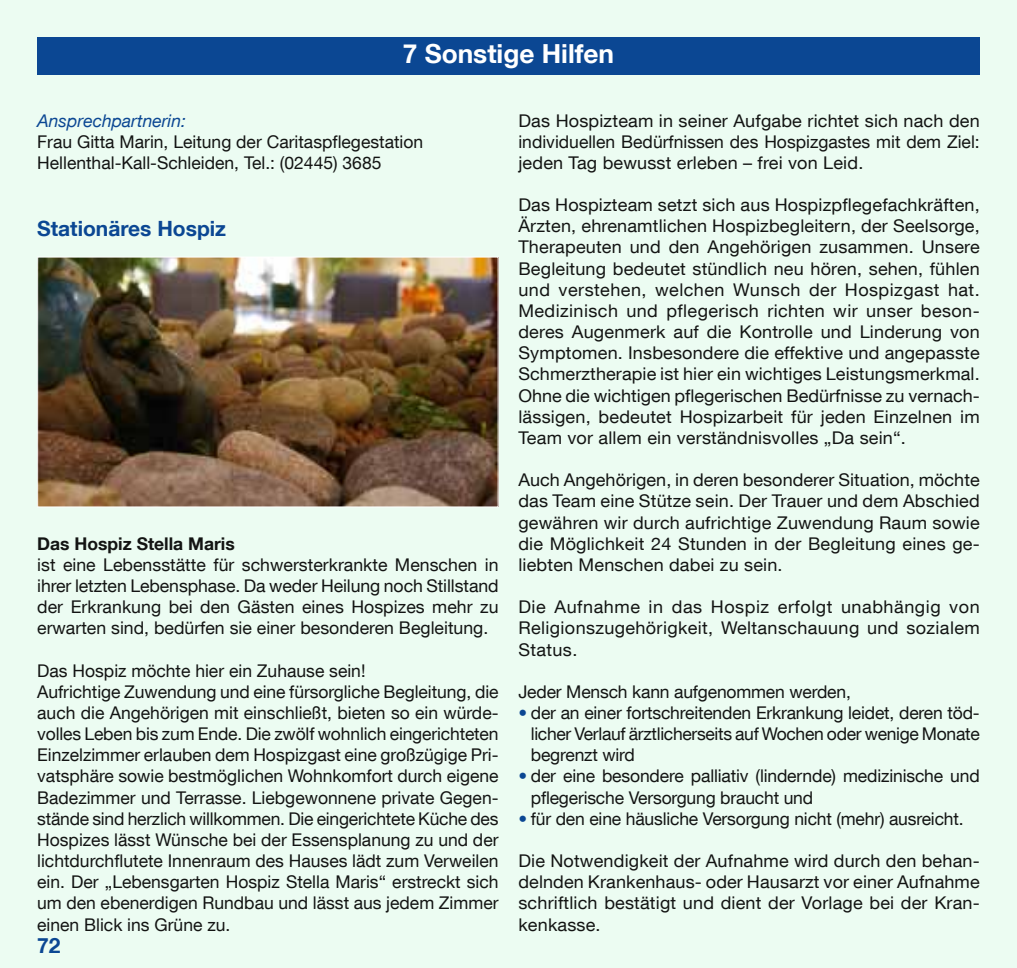
<style>
.page{position:relative;width:1017px;height:968px;background:#fff}
.page>*{position:absolute;margin:0;border:0;box-sizing:border-box;transform-origin:0 0}
.t1{font:700 26.25px "Helvetica Neue LT Com";color:#fff}
.t2{font:700 21px "Helvetica Neue LT Com";color:#0b4793}
.t3{font:17.5px/21.2px "Helvetica Neue LT Com";color:#131413;text-align:justify}
.t4{font:700 17.5px "Helvetica Neue LT Com";color:#131413}
.t5{font:italic 17.5px "Helvetica Neue LT Com";color:#0b4793}
.s1{font-family:"Helvetica Neue";color:#0b4793}
</style>
<div class="page">
<div style="left:0;top:0;width:1017px;height:967px;background:#ecfcf2"></div>
<div style="left:37px;top:37px;width:943px;height:37px;background:#0b4793"></div>
<img style="left:39px;top:258px;width:458px;height:247px">
<div style="left:37px;top:256px;width:462px;height:251px;border:1px solid #fff"></div>
<h1 class="t1" style="left:403px;top:45px;width:213px">7 Sonstige Hilfen</h1>
<p class="t5" style="left:37px;top:114px;width:150px">Ansprechpartnerin:</p>
<p class="t3" style="left:37px;top:133px;width:388px">Frau Gitta Marin, Leitung der Caritaspflegestation<br>Hellenthal-Kall-Schleiden, Tel.: (02445) 3685</p>
<p class="t2" style="left:37px;top:221px;width:190px">Stationäres Hospiz</p>
<p class="t4" style="left:37px;top:537px;width:199px">Das Hospiz Stella Maris</p>
<p class="t3" style="left:37px;top:556px;width:463px">ist eine Lebensstätte für schwersterkrankte Menschen in ihrer letzten Lebensphase. Da weder Heilung noch Stillstand der Erkrankung bei den Gästen eines Hospizes mehr zu erwarten sind, bedürfen sie einer besonderen Begleitung.</p>
<p class="t3" style="left:37px;top:662px;width:463px;text-align:left">Das Hospiz möchte hier ein Zuhause sein!<br>Aufrichtige Zuwendung und eine fürsorgliche Begleitung, die auch die Angehörigen mit einschließt, bieten so ein würde&shy;volles Leben bis zum Ende. Die zwölf wohnlich eingerichteten Einzelzimmer erlauben dem Hospizgast eine großzügige Pri&shy;vatsphäre sowie bestmöglichen Wohnkomfort durch eigene Badezimmer und Terrasse. Liebgewonnene private Gegen&shy;stände sind herzlich willkommen. Die eingerichtete Küche des Hospizes lässt Wünsche bei der Essensplanung zu und der lichtdurchflutete Innenraum des Hauses lädt zum Verweilen ein. Der „Lebensgarten Hospiz Stella Maris“ erstreckt sich um den ebenerdigen Rundbau und lässt aus jedem Zimmer einen Blick ins Grüne zu.</p>
<p class="t2" style="left:37px;top:938px;width:25px">72</p>
<p class="t3" style="left:518px;top:112px;width:463px">Das Hospizteam in seiner Aufgabe richtet sich nach den individuellen Bedürfnissen des Hospizgastes mit dem Ziel: jeden Tag bewusst erleben – frei von Leid.</p>
<p class="t3" style="left:518px;top:197px;width:463px">Das Hospizteam setzt sich aus Hospizpflegefachkräften, Ärzten, ehrenamtlichen Hospizbegleitern, der Seelsorge, Therapeuten und den Angehörigen zusammen. Unsere Begleitung bedeutet stündlich neu hören, sehen, fühlen und verstehen, welchen Wunsch der Hospizgast hat.<br>Medizinisch und pflegerisch richten wir unser beson&shy;deres Augenmerk auf die Kontrolle und Linderung von Symptomen. Insbesondere die effektive und angepasste Schmerztherapie ist hier ein wichtiges Leistungsmerkmal.<br>Ohne die wichtigen pflegerischen Bedürfnisse zu vernach&shy;lässigen, bedeutet Hospizarbeit für jeden Einzelnen im Team vor allem ein verständnisvolles „Da sein“.</p>
<p class="t3" style="left:518px;top:472px;width:463px">Auch Angehörigen, in deren besonderer Situation, möchte das Team eine Stütze sein. Der Trauer und dem Abschied gewähren wir durch aufrichtige Zuwendung Raum sowie die Möglichkeit 24 Stunden in der Begleitung eines ge&shy;liebten Menschen dabei zu sein.</p>
<p class="t3" style="left:518px;top:598px;width:463px">Die Aufnahme in das Hospiz erfolgt unabhängig von Religionszugehörigkeit, Weltanschauung und sozialem Status.</p>
<p class="t3" style="left:518px;top:683px;width:334px">Jeder Mensch kann aufgenommen werden,</p>
<p class="t3" style="left:531px;top:704px;width:450px;text-indent:-12px"><span class="s1">•</span> der an einer fortschreitenden Erkrankung leidet, deren töd&shy;licher Verlauf ärztlicherseits auf Wochen oder wenige Monate begrenzt wird</p>
<p class="t3" style="left:531px;top:768px;width:450px;text-indent:-12px"><span class="s1">•</span> der eine besondere palliativ (lindernde) medizinische und pflegerische Versorgung braucht und</p>
<p class="t3" style="left:518px;top:810px;width:447px"><span class="s1">•</span> für den eine häusliche Versorgung nicht (mehr) ausreicht.</p>
<p class="t3" style="left:518px;top:852px;width:463px">Die Notwendigkeit der Aufnahme wird durch den behan&shy;delnden Krankenhaus- oder Hausarzt vor einer Aufnahme schriftlich bestätigt und dient der Vorlage bei der Kran&shy;kenkasse.</p>
</div>
